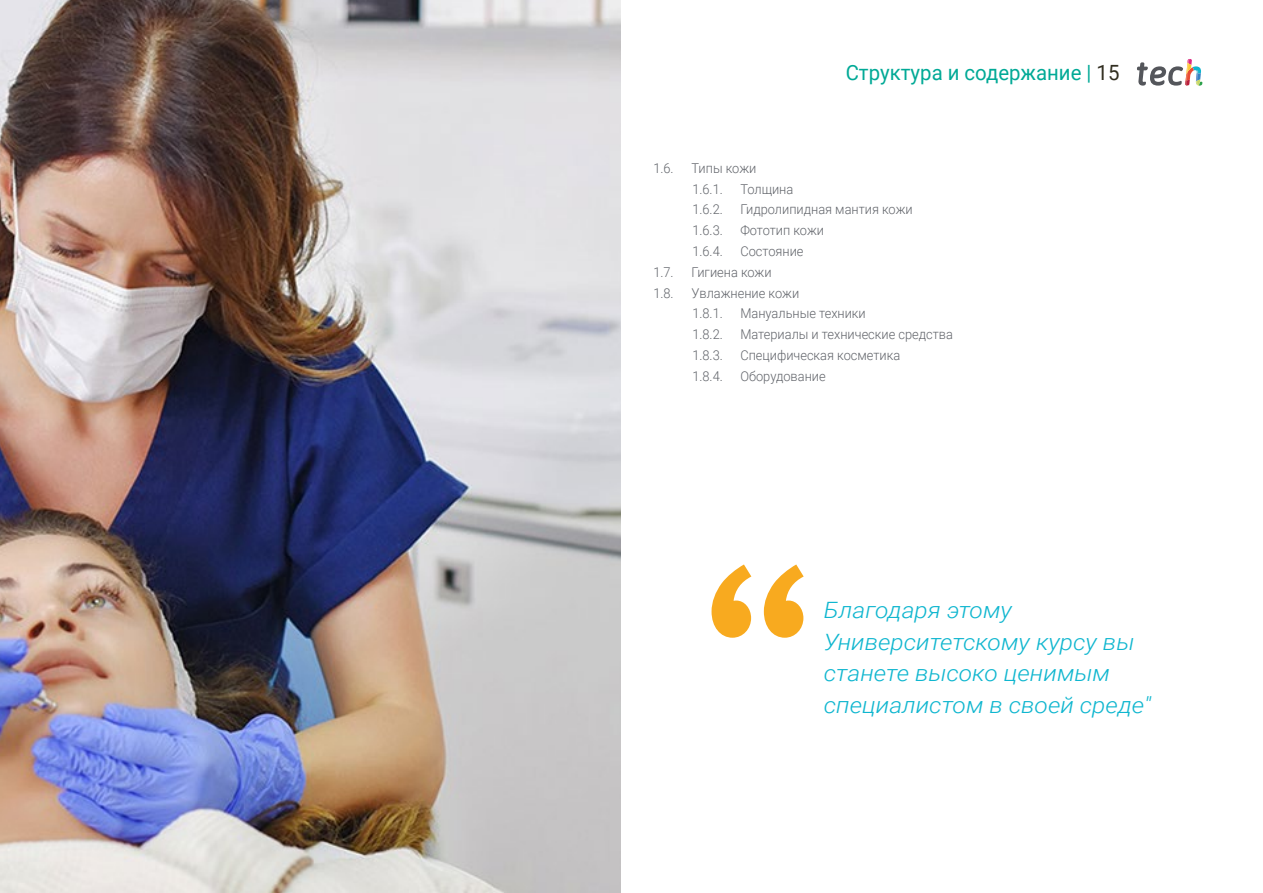
<style>
.page{position:relative;width:1263px;height:893px;background:#fff}
.page>*{position:absolute;margin:0;border:0;box-sizing:border-box;transform-origin:0 0}
.t1{font:italic 300 22.5px/31.5px "Roboto";color:#0fb6cf;scale:1.09 1}
.t2{font:21px "Roboto";color:#00a996}
.t3{font:300 13.5px/20.7px "Roboto";color:#61646a;scale:.95 1}
.s1{color:#312e20}
</style>
<div class="page">
<img style="left:0;top:0;width:621px;height:893px">
<svg style="left:711px;top:564px;width:93px;height:74px"></svg>
<svg style="left:1137px;top:59px;width:65px;height:27px"></svg>
<p class="t3" style="left:653px;top:157px;width:23px">1.6.</p>
<p class="t3" style="left:692px;top:157px;width:70px">Типы кожи<br>1.6.1.</p>
<p class="t3" style="left:740px;top:178px;width:57px">Толщина</p>
<h2 class="t2" style="left:846px;top:57px;width:275px">Структура и содержание | <span class="s1">15</span></h2>
<p class="t3" style="left:692px;top:199px;width:34px">1.6.2.</p>
<p class="t3" style="left:740px;top:199px;width:183px">Гидролипидная мантия кожи</p>
<p class="t3" style="left:692px;top:220px;width:34px">1.6.3.</p>
<p class="t3" style="left:740px;top:220px;width:90px">Фототип кожи</p>
<p class="t3" style="left:692px;top:240px;width:34px">1.6.4.</p>
<p class="t3" style="left:740px;top:240px;width:68px">Состояние</p>
<p class="t3" style="left:653px;top:261px;width:23px">1.7.</p>
<p class="t3" style="left:692px;top:261px;width:86px">Гигиена кожи</p>
<p class="t3" style="left:653px;top:282px;width:23px">1.8.</p>
<p class="t3" style="left:692px;top:282px;width:115px">Увлажнение кожи<br>1.8.1.</p>
<p class="t3" style="left:740px;top:303px;width:134px">Мануальные техники</p>
<p class="t3" style="left:692px;top:323px;width:34px">1.8.2.</p>
<p class="t3" style="left:740px;top:323px;width:225px">Материалы и технические средства</p>
<p class="t3" style="left:692px;top:344px;width:34px">1.8.3.</p>
<p class="t3" style="left:740px;top:344px;width:170px">Специфическая косметика</p>
<p class="t3" style="left:692px;top:365px;width:34px">1.8.4.</p>
<p class="t3" style="left:740px;top:365px;width:91px">Оборудование</p>
<h1 class="t1" style="left:824px;top:594px;width:302px">Благодаря этому<br>Университетскому курсу вы станете высоко ценимым специалистом в своей среде"</h1>
</div>
